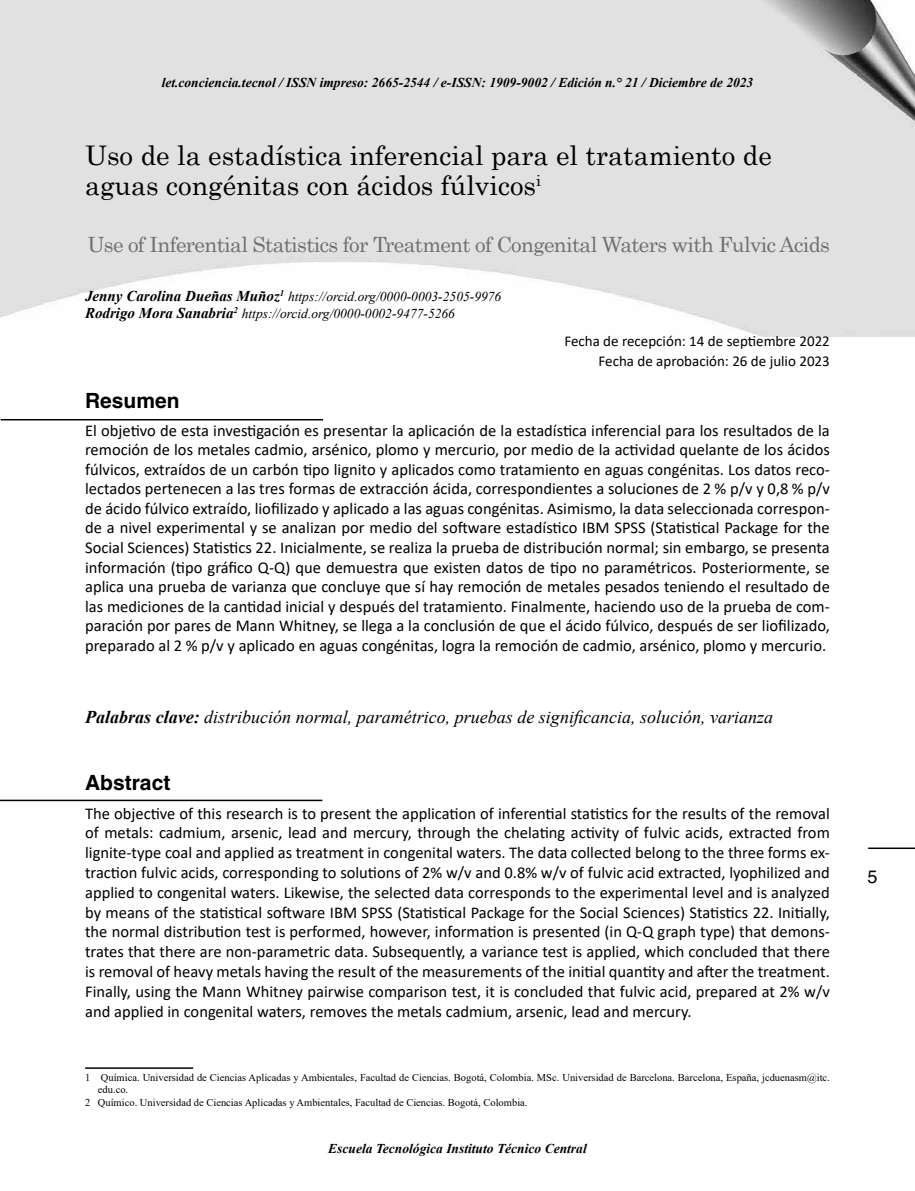
<style>
.page{position:relative;width:915px;height:1191px;background:#fff}
.page>*{position:absolute;margin:0;border:0;box-sizing:border-box;transform-origin:0 0}
.t1{font:27px/30px "Century";color:#000}
.t2{font:21px "Century";letter-spacing:-.03em;color:#706f6f}
.t3{font:700 21px "Helvetica";color:#000}
.t4{font:italic 18px "Times New Roman";color:#000}
.t5{font:18px "Helvetica";color:#000}
.t6{font:16.5px/19.5px "Calibri";color:#000;text-align:justify}
.t7{font:15px/20px "Calibri";color:#000;text-align:right}
.t8{font:italic 700 13.5px "Times New Roman";color:#000}
.t9{font:italic 13.5px/16.5px "Times New Roman";color:#000}
.t10{font:10.5px "Times New Roman";color:#000}
.s1{font-weight:700;font-size:15px}
.s2{font-weight:700}
</style>
<div class="page">
<hr style="left:867px;top:847px;width:47px;height:2px;background:#000">
<img style="left:1px;top:0;width:913px;height:336px">
<hr style="left:1px;top:419px;width:322px;height:1px;background:#000">
<hr style="left:0;top:799px;width:322px;height:2px;background:#000">
<hr style="left:85px;top:1067px;width:108px;height:1px;background:#000">
<p class="t8" style="left:162px;top:73px;width:593px">let.conciencia.tecnol / ISSN impreso: 2665-2544 / e-ISSN: 1909-9002 / Edición n.° 21 / Diciembre de 2023</p>
<h1 class="t1" style="left:85px;top:137px;width:688px">Uso de la estadística inferencial para el tratamiento de aguas congénitas con ácidos fúlvicos<sup>i</sup></h1>
<p class="t2" style="left:87px;top:226px;width:743px">Use of Inferential Statistics for Treatment of Congenital Waters with Fulvic Acids</p>
<p class="t9" style="left:85px;top:288px;width:417px"><span class="s1">Jenny Carolina Dueñas Muñoz</span><sup>1</sup> https://orcid.org/0000-0003-2505-9976<br><span class="s1">Rodrigo Mora Sanabria</span><sup>2</sup> https://orcid.org/0000-0002-9477-5266</p>
<p class="t7" style="left:564px;top:330px;width:267px">Fecha de recepción: 14 de septiembre 2022<br>Fecha de aprobación: 26 de julio 2023</p>
<p class="t3" style="left:85px;top:388px;width:96px">Resumen</p>
<p class="t6" style="left:85px;top:420px;width:746px">El objetivo de esta investigación es presentar la aplicación de la estadística inferencial para los resultados de la remoción de los metales cadmio, arsénico, plomo y mercurio, por medio de la actividad quelante de los ácidos fúlvicos, extraídos de un carbón tipo lignito y aplicados como tratamiento en aguas congénitas. Los datos reco&shy;lectados pertenecen a las tres formas de extracción ácida, correspondientes a soluciones de 2 % p/v y 0,8 % p/v de ácido fúlvico extraído, liofilizado y aplicado a las aguas congénitas. Asimismo, la data seleccionada correspon&shy;de a nivel experimental y se analizan por medio del software estadístico IBM SPSS (Statistical Package for the Social Sciences) Statistics 22. Inicialmente, se realiza la prueba de distribución normal; sin embargo, se presenta información (tipo gráfico Q-Q) que demuestra que existen datos de tipo no paramétricos. Posteriormente, se aplica una prueba de varianza que concluye que sí hay remoción de metales pesados teniendo el resultado de las mediciones de la cantidad inicial y después del tratamiento. Finalmente, haciendo uso de la prueba de com&shy;paración por pares de Mann Whitney, se llega a la conclusión de que el ácido fúlvico, después de ser liofilizado, preparado al 2 % p/v y aplicado en aguas congénitas, logra la remoción de cadmio, arsénico, plomo y mercurio.</p>
<p class="t4" style="left:85px;top:704px;width:689px"><span class="s2">Palabras clave:</span> distribución normal, paramétrico, pruebas de significancia, solución, varianza</p>
<p class="t3" style="left:85px;top:770px;width:87px">Abstract</p>
<p class="t6" style="left:85px;top:802px;width:746px">The objective of this research is to present the application of inferential statistics for the results of the removal of metals: cadmium, arsenic, lead and mercury, through the chelating activity of fulvic acids, extracted from lignite-type coal and applied as treatment in congenital waters. The data collected belong to the three forms ex&shy;traction fulvic acids, corresponding to solutions of 2% w/v and 0.8% w/v of fulvic acid extracted, lyophilized and applied to congenital waters. Likewise, the selected data corresponds to the experimental level and is analyzed by means of the statistical software IBM SPSS (Statistical Package for the Social Sciences) Statistics 22. Initially, the normal distribution test is performed, however, information is presented (in Q-Q graph type) that demons&shy;trates that there are non-parametric data. Subsequently, a variance test is applied, which concluded that there is removal of heavy metals having the result of the measurements of the initial quantity and after the treatment.<br>Finally, using the Mann Whitney pairwise comparison test, it is concluded that fulvic acid, prepared at 2% w/v and applied in congenital waters, removes the metals cadmium, arsenic, lead and mercury.</p>
<p class="t10" style="left:85px;top:1069px;width:746px">1 Química. Universidad de Ciencias Aplicadas y Ambientales, Facultad de Ciencias. Bogotá, Colombia. MSc. Universidad de Barcelona. Barcelona, España, jcduenasm@itc.</p>
<p class="t10" style="left:98px;top:1082px;width:32px">edu.co.</p>
<p class="t10" style="left:85px;top:1095px;width:444px">2 Químico. Universidad de Ciencias Aplicadas y Ambientales, Facultad de Ciencias. Bogotá, Colombia.</p>
<p class="t8" style="left:328px;top:1139px;width:260px">Escuela Tecnológica Instituto Técnico Central</p>
<p class="t5" style="left:867px;top:866px;width:12px">5</p>
</div>
